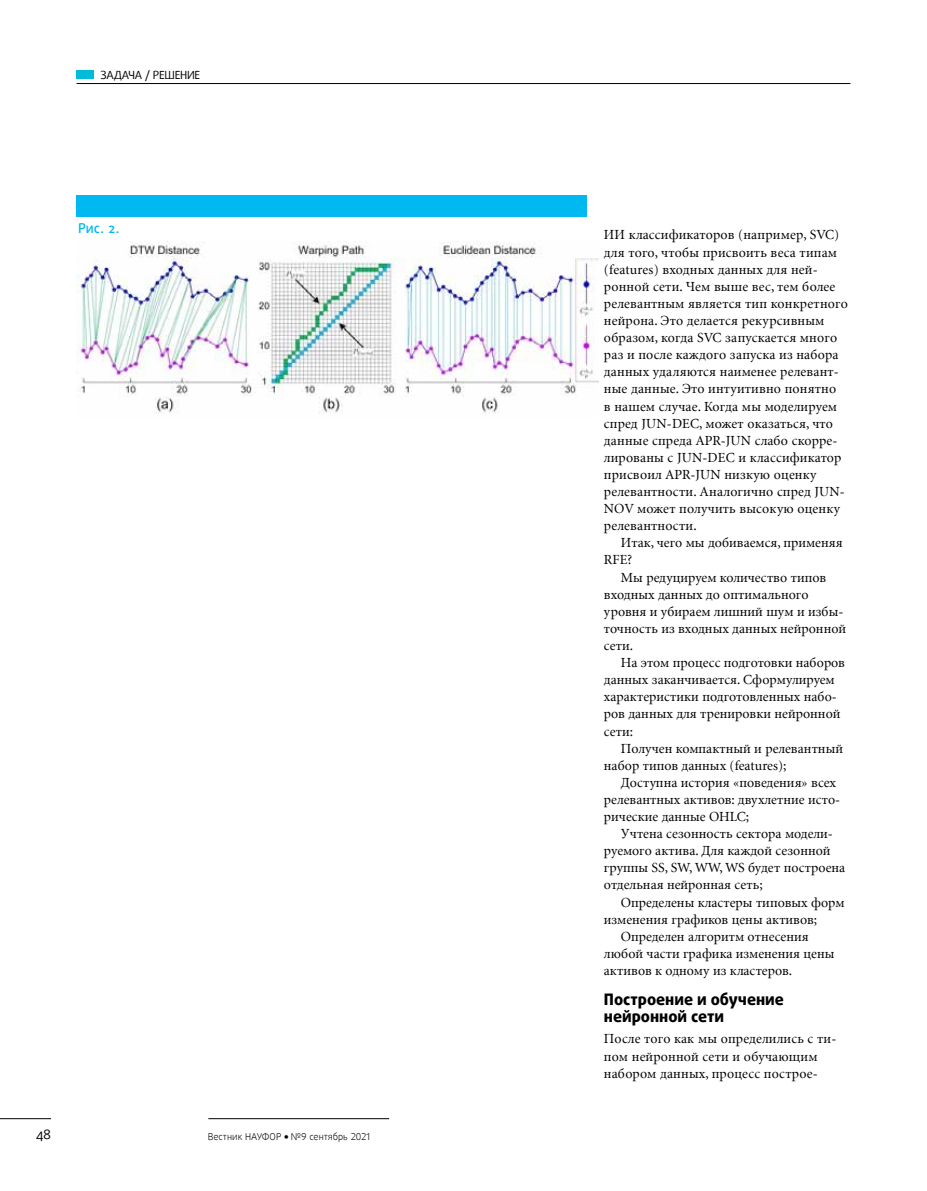
<style>
.page{position:relative;width:927px;height:1191px;background:#fff}
.page>*{position:absolute;margin:0;border:0;box-sizing:border-box;transform-origin:0 0}
.t1{font:800 15.9px/17.1px "Daxline Cyr LF";color:#000}
.t2{font:13.8px/17.1px "Minion CYR";letter-spacing:.005em;color:#000}
.t3{font:500 13.5px "Daxline Cyr SC";color:#00b9f1}
.t4{font:13.5px "Daxline Cyr SC";color:#000}
.t5{font:11.25px "Daxline Cyr LF";letter-spacing:-.02em;color:#000}
.t6{font:300 9.45px "Daxline Cyr LF";color:#000}
.s1{font-weight:900}
</style>
<div class="page">
<hr style="left:77px;top:83px;width:773px;height:1px;background:#000">
<hr style="left:0;top:1118px;width:51px;height:1px;background:#000">
<hr style="left:208px;top:1118px;width:181px;height:1px;background:#000">
<div style="left:77px;top:71px;width:17px;height:8px;background:#00bbda"></div>
<div style="left:77px;top:196px;width:510px;height:21px;background:#00b9f1"></div>
<img style="left:77px;top:241px;width:521px;height:173px">
<p class="t5" style="left:100px;top:68px;width:101px">ЗАДАЧА / РЕШЕНИЕ</p>
<p class="t3" style="left:78px;top:220px;width:43px">Рис. 2.</p>
<p class="t4" style="left:36px;top:1126px;width:17px">48</p>
<p class="t6" style="left:208px;top:1130px;width:164px">Вестник НАУФОР <span class="s1">•</span> №9 сентябрь 2021</p>
<p class="t2" style="left:604px;top:226px;width:245px">ИИ классификаторов (например, SVC) для того, чтобы присвоить веса типам (features) входных данных для ней&shy;ронной сети. Чем выше вес, тем более релевантным является тип конкретного нейрона. Это делается рекурсивным образом, когда SVC запускается много раз и после каждого запуска из набора данных удаляются наименее релевант&shy;ные данные. Это интуитивно понятно<br>в нашем случае. Когда мы моделируем спред JUN-DEC, может оказаться, что данные спреда APR-JUN слабо скорре&shy;лированы с JUN-DEC и классификатор присвоил APR-JUN низкую оценку релевантности. Аналогично спред JUN-NOV может получить высокую оценку релевантности.</p>
<p class="t2" style="left:604px;top:534px;width:240px;text-indent:17px">Итак, чего мы добиваемся, применяя<br>RFE?</p>
<p class="t2" style="left:604px;top:568px;width:244px;text-indent:17px">Мы редуцируем количество типов входных данных до оптимального уровня и убираем лишний шум и избы&shy;точность из входных данных нейронной сети.</p>
<p class="t2" style="left:604px;top:654px;width:243px;text-indent:17px">На этом процесс подготовки наборов данных заканчивается. Сформулируем характеристики подготовленных набо&shy;ров данных для тренировки нейронной сети:</p>
<p class="t2" style="left:604px;top:739px;width:241px;text-indent:17px">Получен компактный и релевантный набор типов данных (features);</p>
<p class="t2" style="left:604px;top:773px;width:238px;text-indent:17px">Доступна история «поведения» всех релевантных активов: двухлетние исто&shy;рические данные OHLC;</p>
<p class="t2" style="left:604px;top:825px;width:243px;text-indent:17px">Учтена сезонность сектора модели&shy;руемого актива. Для каждой сезонной группы SS, SW, WW, WS будет построена отдельная нейронная сеть;</p>
<p class="t2" style="left:621px;top:893px;width:225px">Определены кластеры типовых форм</p>
<p class="t2" style="left:604px;top:910px;width:215px">изменения графиков цены активов;</p>
<p class="t2" style="left:621px;top:927px;width:189px">Определен алгоритм отнесения</p>
<p class="t2" style="left:604px;top:944px;width:232px">любой части графика изменения цены</p>
<p class="t2" style="left:604px;top:961px;width:190px">активов к одному из кластеров.</p>
<p class="t1" style="left:604px;top:990px;width:182px">Построение и обучение нейронной сети</p>
<p class="t2" style="left:604px;top:1030px;width:234px">После того как мы определились с ти&shy;пом нейронной сети и обучающим набором данных, процесс построе-</p>
</div>
